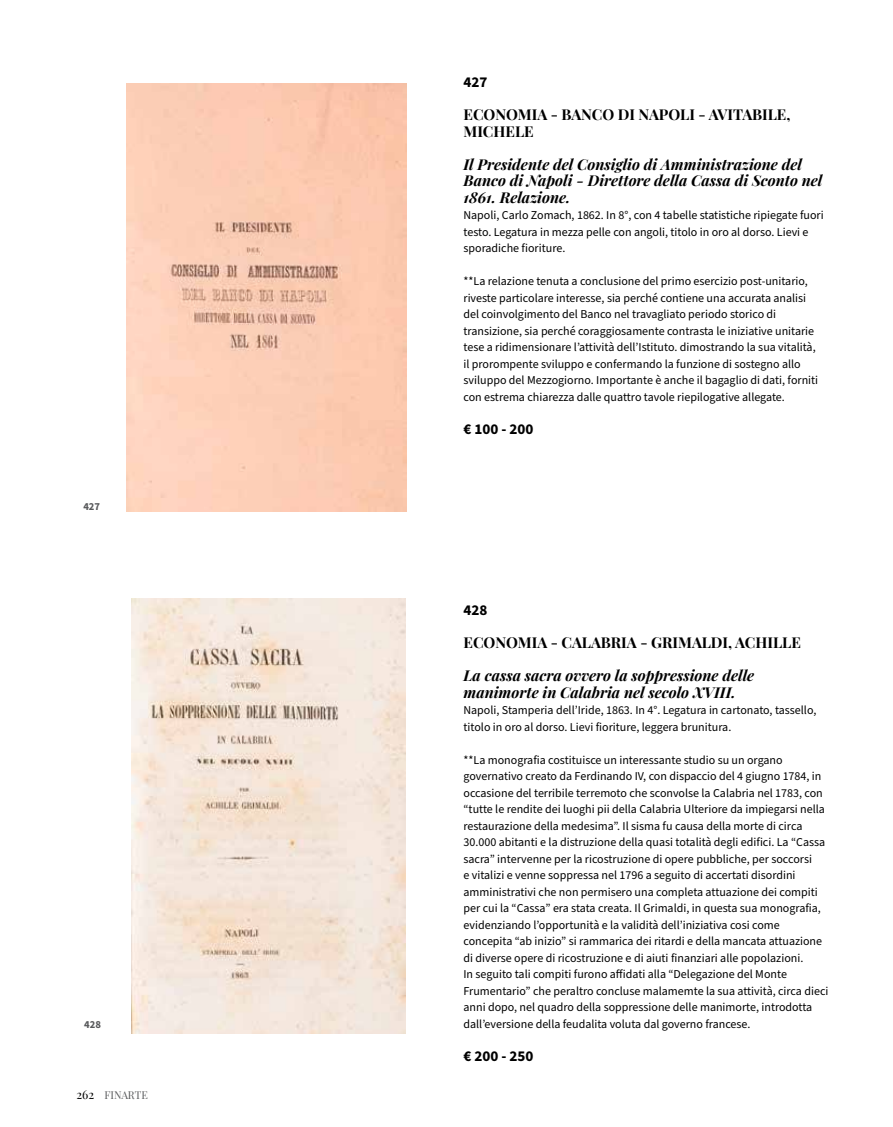
<style>
.page{position:relative;width:893px;height:1127px;background:#fff}
.page>*{position:absolute;margin:0;border:0;box-sizing:border-box;transform-origin:0 0}
.t1{font:italic 700 15px/16.5px "Playfair Display";color:#000}
.t2{font:700 15px/16.5px "Playfair Display";color:#000}
.t3{font:700 15px "Source Sans Pro";color:#000}
.t4{font:12px/16.5px "Source Sans Pro";color:#000}
.t5{font:10.65px "Playfair Display";letter-spacing:-.005em;color:#58595b}
.t6{font:700 10.5px "Source Sans Pro";color:#58595b}
.s1{font-size:12px;color:#000}
</style>
<div class="page">
<img style="left:126px;top:84px;width:280px;height:428px">
<img style="left:131px;top:599px;width:275px;height:435px">
<p class="t6" style="left:83px;top:500px;width:18px">427</p>
<p class="t6" style="left:84px;top:1018px;width:18px">428</p>
<p class="t5" style="left:77px;top:1087px;width:73px"><span class="s1">262</span> FINARTE</p>
<p class="t3" style="left:463px;top:72px;width:25px">427</p>
<p class="t2" style="left:463px;top:105px;width:328px">ECONOMIA - BANCO DI NAPOLI - AVITABILE,<br>MICHELE</p>
<p class="t1" style="left:463px;top:154px;width:360px">Il Presidente del Consiglio di Amministrazione del<br>Banco di Napoli - Direttore della Cassa di Sconto nel<br>1861. Relazione.</p>
<p class="t4" style="left:463px;top:207px;width:362px">Napoli, Carlo Zomach, 1862. In 8°, con 4 tabelle statistiche ripiegate fuori testo. Legatura in mezza pelle con angoli, titolo in oro al dorso. Lievi e sporadiche fioriture.</p>
<p class="t4" style="left:463px;top:273px;width:356px">**La relazione tenuta a conclusione del primo esercizio post-unitario, riveste particolare interesse, sia perché contiene una accurata analisi del coinvolgimento del Banco nel travagliato periodo storico di transizione, sia perché coraggiosamente contrasta le iniziative unitarie tese a ridimensionare l’attività dell’Istituto. dimostrando la sua vitalità, il prorompente sviluppo e confermando la funzione di sostegno allo sviluppo del Mezzogiorno. Importante è anche il bagaglio di dati, forniti con estrema chiarezza dalle quattro tavole riepilogative allegate.</p>
<p class="t3" style="left:463px;top:418px;width:71px">€ 100 - 200</p>
<p class="t3" style="left:463px;top:600px;width:25px">428</p>
<p class="t2" style="left:463px;top:633px;width:339px">ECONOMIA - CALABRIA - GRIMALDI, ACHILLE</p>
<p class="t1" style="left:463px;top:666px;width:292px">La cassa sacra ovvero la soppressione delle manimorte in Calabria nel secolo XVIII.</p>
<p class="t4" style="left:463px;top:702px;width:354px">Napoli, Stamperia dell’Iride, 1863. In 4°. Legatura in cartonato, tassello, titolo in oro al dorso. Lievi fioriture, leggera brunitura.</p>
<p class="t4" style="left:463px;top:752px;width:366px">**La monografia costituisce un interessante studio su un organo governativo creato da Ferdinando IV, con dispaccio del 4 giugno 1784, in occasione del terribile terremoto che sconvolse la Calabria nel 1783, con “tutte le rendite dei luoghi pii della Calabria Ulteriore da impiegarsi nella restaurazione della medesima”. Il sisma fu causa della morte di circa 30.000 abitanti e la distruzione della quasi totalità degli edifici. La “Cassa sacra” intervenne per la ricostruzione di opere pubbliche, per soccorsi<br>e vitalizi e venne soppressa nel 1796 a seguito di accertati disordini amministrativi che non permisero una completa attuazione dei compiti per cui la “Cassa” era stata creata. Il Grimaldi, in questa sua monografia, evidenziando l’opportunità e la validità dell’iniziativa cosi come concepita “ab inizio” si rammarica dei ritardi e della mancata attuazione di diverse opere di ricostruzione e di aiuti finanziari alle popolazioni.<br>In seguito tali compiti furono affidati alla “Delegazione del Monte Frumentario” che peraltro concluse malamemte la sua attività, circa dieci anni dopo, nel quadro della soppressione delle manimorte, introdotta dall’eversione della feudalita voluta dal governo francese.</p>
<p class="t3" style="left:463px;top:1045px;width:71px">€ 200 - 250</p>
</div>
